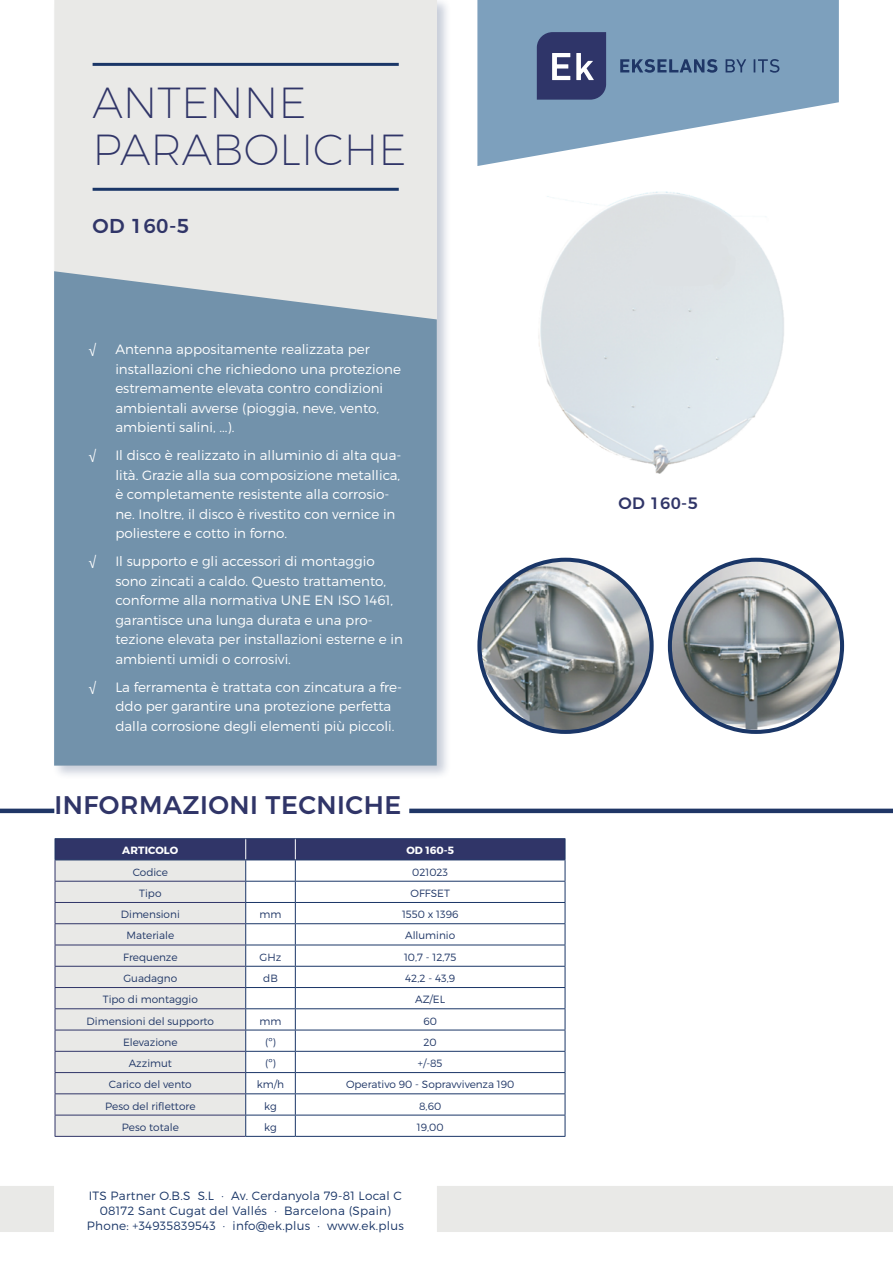
<style>
.page{position:relative;width:893px;height:1263px;background:#fff}
.page>*{position:absolute;margin:0;border:0;box-sizing:border-box;transform-origin:0 0}
.t1{font:200 43.5px/46.5px "Montserrat";color:#303568}
.t2{font:500 25.5px "Montserrat";letter-spacing:.02em;color:#303568}
.t3{font:500 20.1px "Montserrat";color:#303568}
.t4{font:500 16.5px "Montserrat";color:#303568}
.t5{font:300 13.5px/19.5px "Montserrat";color:#fff}
.t6{font:13.5px "Helvetica Neue LT Std";color:#fff}
.t7{font:300 12px/15px "Montserrat";letter-spacing:.02em;color:#1a3667;text-align:center}
.t8{font:300 10.5px "Montserrat";color:#1f3666}
.t9{font:700 10.5px "Montserrat";letter-spacing:.01em;color:#fff}
</style>
<div class="page">
<div style="left:52px;top:0;width:399px;height:780px;background:#1f3666;opacity:.25"></div>
<div style="left:54px;top:0;width:383px;height:271px;background:#e9e9e7"></div>
<div style="left:54px;top:271px;width:383px;height:495px;background:#7292ab"></div>
<hr style="left:93px;top:63px;width:306px;height:3px;background:#1a3667">
<hr style="left:93px;top:188px;width:306px;height:3px;background:#1a3667">
<svg style="left:477px;top:0;width:362px;height:166px;fill:#7da0bd"></svg>
<svg style="left:537px;top:32px;width:69px;height:68px;background:#484e7c"></svg>
<svg style="left:620px;top:59px;width:97px;height:14px"></svg>
<svg style="left:726px;top:59px;width:20px;height:13px"></svg>
<svg style="left:754px;top:59px;width:25px;height:14px"></svg>
<div style="left:0;top:1186px;width:54px;height:46px;background:#e9e9e7"></div>
<div style="left:437px;top:1186px;width:456px;height:46px;background:#e9e9e7"></div>
<img style="left:479px;top:560px;width:173px;height:172px;border-radius:86px">
<div style="left:477px;top:558px;width:177px;height:176px;border:4px solid #1a3667;border-radius:50%"></div>
<img style="left:670px;top:560px;width:172px;height:172px;border-radius:86px">
<div style="left:668px;top:558px;width:176px;height:176px;border:4px solid #1a3667;border-radius:50%"></div>
<img style="left:538px;top:191px;width:246px;height:283px">
<hr style="left:0;top:809px;width:54px;height:4px;background:#1f3666">
<hr style="left:409px;top:809px;width:484px;height:4px;background:#1f3666">
<hr style="left:55px;top:1136px;width:190px;height:1px;background:#303568">
<hr style="left:245px;top:1136px;width:50px;height:1px;background:#1a3667">
<hr style="left:295px;top:1136px;width:270px;height:1px;background:#1a3667">
<hr style="left:55px;top:838px;width:191px;height:1px;background:#1f3666">
<hr style="left:246px;top:838px;width:49px;height:1px;background:#1f3666">
<hr style="left:295px;top:838px;width:270px;height:1px;background:#1f3666">
<svg style="left:55px;top:839px;width:511px;height:297px"></svg>
<hr style="left:55px;top:859px;width:191px;height:1px;background:#1f3666">
<hr style="left:246px;top:859px;width:49px;height:1px;background:#1f3666">
<hr style="left:295px;top:859px;width:270px;height:1px;background:#1f3666">
<h1 class="t1" style="left:93px;top:78px;width:316px">ANTENNE<br>PARABOLICHE</h1>
<h3 class="t3" style="left:93px;top:213px;width:98px">OD 160-5</h3>
<p class="t6" style="left:88px;top:342px;width:9px">√</p>
<p class="t5" style="left:115px;top:340px;width:287px">Antenna appositamente realizzata per installazioni che richiedono una protezione estremamente elevata contro condizioni ambientali avverse (pioggia, neve, vento, ambienti salini, ...).</p>
<p class="t6" style="left:88px;top:448px;width:9px">√</p>
<p class="t5" style="left:115px;top:446px;width:288px">Il disco è realizzato in alluminio di alta qua&shy;lità. Grazie alla sua composizione metallica, è completamente resistente alla corrosio&shy;ne. Inoltre, il disco è rivestito con vernice in poliestere e cotto in forno.</p>
<p class="t6" style="left:88px;top:553px;width:9px">√</p>
<p class="t5" style="left:115px;top:552px;width:289px">Il supporto e gli accessori di montaggio sono zincati a caldo. Questo trattamento, conforme alla normativa UNE EN ISO 1461, garantisce una lunga durata e una pro&shy;tezione elevata per installazioni esterne e in ambienti umidi o corrosivi.</p>
<p class="t6" style="left:88px;top:679px;width:9px">√</p>
<p class="t5" style="left:115px;top:677px;width:288px">La ferramenta è trattata con zincatura a fre&shy;ddo per garantire una protezione perfetta dalla corrosione degli elementi più piccoli.</p>
<h2 class="t2" style="left:55px;top:790px;width:348px">INFORMAZIONI TECNICHE</h2>
<p class="t9" style="left:122px;top:844px;width:58px">ARTICOLO</p>
<p class="t9" style="left:406px;top:844px;width:49px">OD 160-5</p>
<p class="t8" style="left:133px;top:865px;width:37px">Codice</p>
<p class="t8" style="left:412px;top:865px;width:37px">021023</p>
<p class="t8" style="left:139px;top:887px;width:24px">Tipo</p>
<p class="t8" style="left:410px;top:887px;width:41px">OFFSET</p>
<p class="t8" style="left:121px;top:908px;width:60px">Dimensioni</p>
<p class="t8" style="left:260px;top:908px;width:23px">mm</p>
<p class="t8" style="left:402px;top:908px;width:58px">1550 x 1396</p>
<p class="t8" style="left:126px;top:929px;width:49px">Materiale</p>
<p class="t8" style="left:405px;top:929px;width:52px">Alluminio</p>
<p class="t8" style="left:123px;top:950px;width:56px">Frequenze</p>
<p class="t8" style="left:260px;top:950px;width:23px">GHz</p>
<p class="t8" style="left:404px;top:950px;width:54px">10,7 - 12,75</p>
<p class="t8" style="left:123px;top:972px;width:56px">Guadagno</p>
<p class="t8" style="left:263px;top:972px;width:16px">dB</p>
<p class="t8" style="left:405px;top:972px;width:51px">42,2 - 43,9</p>
<p class="t8" style="left:103px;top:993px;width:97px">Tipo di montaggio</p>
<p class="t8" style="left:415px;top:993px;width:32px">AZ/EL</p>
<p class="t8" style="left:87px;top:1014px;width:129px">Dimensioni del supporto</p>
<p class="t8" style="left:260px;top:1014px;width:23px">mm</p>
<p class="t8" style="left:423px;top:1014px;width:15px">60</p>
<p class="t8" style="left:123px;top:1036px;width:56px">Elevazione</p>
<p class="t8" style="left:265px;top:1036px;width:12px">(º)</p>
<p class="t8" style="left:424px;top:1036px;width:15px">20</p>
<p class="t8" style="left:129px;top:1057px;width:45px">Azzimut</p>
<p class="t8" style="left:265px;top:1057px;width:12px">(º)</p>
<p class="t8" style="left:418px;top:1057px;width:26px">+/-85</p>
<p class="t8" style="left:109px;top:1078px;width:84px">Carico del vento</p>
<p class="t8" style="left:257px;top:1078px;width:29px">km/h</p>
<p class="t8" style="left:346px;top:1078px;width:170px">Operativo 90 - Sopravvivenza 190</p>
<p class="t8" style="left:105px;top:1099px;width:92px">Peso del riflettore</p>
<p class="t8" style="left:264px;top:1099px;width:14px">kg</p>
<p class="t8" style="left:419px;top:1099px;width:24px">8,60</p>
<p class="t8" style="left:122px;top:1121px;width:59px">Peso totale</p>
<p class="t8" style="left:264px;top:1121px;width:14px">kg</p>
<p class="t8" style="left:417px;top:1121px;width:28px">19,00</p>
<p class="t7" style="left:87px;top:1188px;width:319px">ITS Partner O.B.S S.L · Av. Cerdanyola 79-81 Local C<br>08172 Sant Cugat del Vallés · Barcelona (Spain)<br>Phone: +34935839543 · info@ek.plus · www.ek.plus</p>
<p class="t4" style="left:618px;top:493px;width:81px">OD 160-5</p>
</div>
